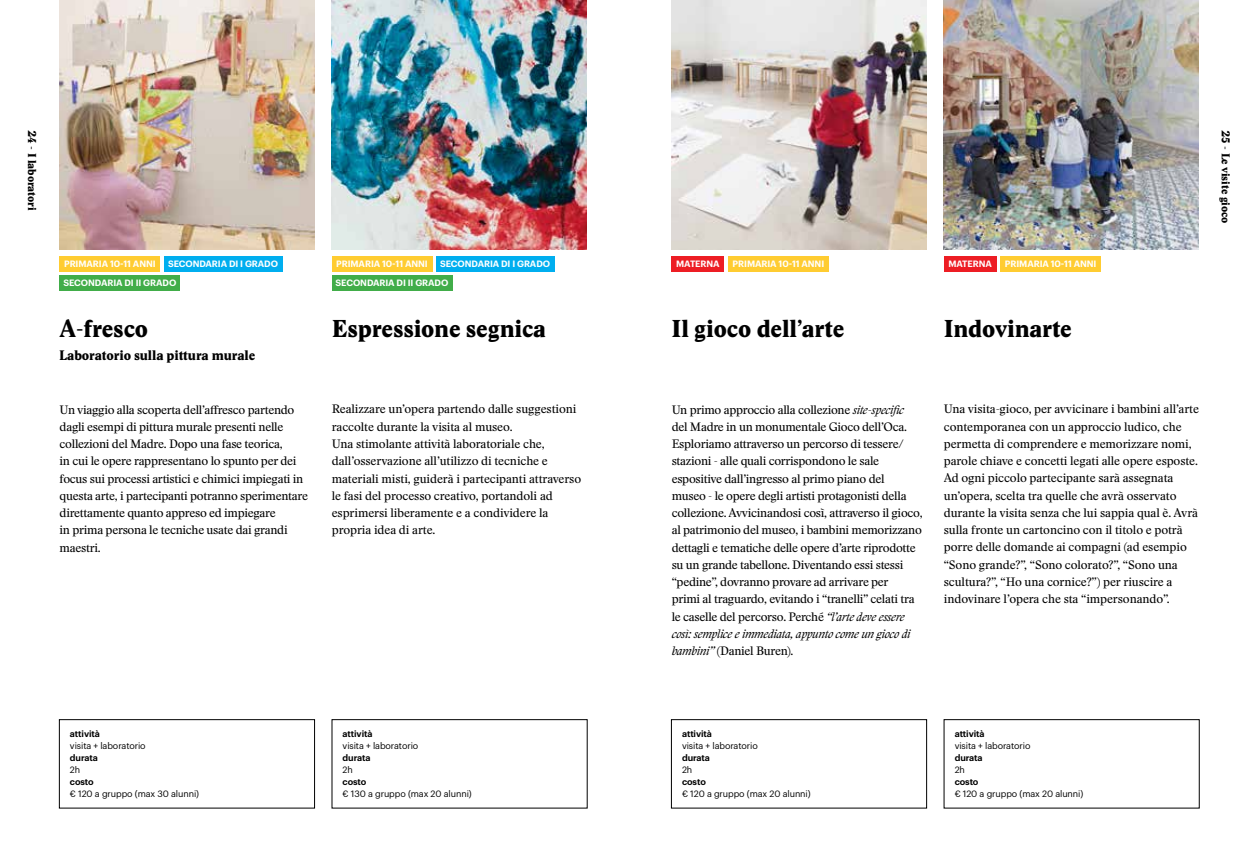
<style>
.page{position:relative;width:1259px;height:851px;background:#fff}
.page>*{position:absolute;margin:0;border:0;box-sizing:border-box;transform-origin:0 0}
.t1{font:24px "Stanley Poster";letter-spacing:-.01em;color:#000}
.t2{font:13.5px "Stanley Poster";letter-spacing:-.01em;color:#000}
.t3{font:12px/17.2px "Stanley";letter-spacing:-.025em;color:#000}
.t4{font:11.25px "Stanley Poster";letter-spacing:-.01em;color:#000}
.t5{font:9px "Graphik";letter-spacing:-.01em;color:#000}
.t6{font:600 9px "Graphik";letter-spacing:-.01em;color:#fff}
.t7{font:600 9px "Graphik";letter-spacing:-.01em;color:#000}
.s1{font-style:italic}
</style>
<div class="page">
<div style="left:59px;top:719px;width:256px;height:89px;border:1px solid #000"></div>
<div style="left:332px;top:719px;width:255px;height:89px;border:1px solid #000"></div>
<img style="left:60px;top:0;width:255px;height:249px">
<img style="left:332px;top:0;width:255px;height:249px">
<img style="left:671px;top:0;width:256px;height:249px">
<div style="left:164px;top:256px;width:118px;height:15px;background:#00aeef"></div>
<div style="left:436px;top:256px;width:118px;height:15px;background:#00aeef"></div>
<div style="left:60px;top:275px;width:120px;height:15px;background:#41ad49"></div>
<div style="left:332px;top:275px;width:120px;height:15px;background:#41ad49"></div>
<div style="left:60px;top:256px;width:100px;height:15px;background:#ffcc31"></div>
<div style="left:332px;top:256px;width:100px;height:15px;background:#ffcc31"></div>
<div style="left:671px;top:719px;width:256px;height:89px;border:1px solid #000"></div>
<div style="left:944px;top:719px;width:255px;height:89px;border:1px solid #000"></div>
<img style="left:943px;top:0;width:256px;height:249px">
<div style="left:1000px;top:256px;width:101px;height:15px;background:#ffcc31"></div>
<div style="left:728px;top:256px;width:100px;height:15px;background:#ffcc31"></div>
<div style="left:944px;top:256px;width:52px;height:15px;background:#ed1d24"></div>
<div style="left:671px;top:256px;width:53px;height:15px;background:#ed1d24"></div>
<p class="t4" style="left:40px;top:130px;width:82px;rotate:90deg">24 - I laboratori</p>
<p class="t4" style="left:1233px;top:130px;width:95px;rotate:90deg">25 - Le visite gioco</p>
<p class="t6" style="left:168px;top:257px;width:112px">SECONDARIA DI I GRADO</p>
<p class="t6" style="left:440px;top:257px;width:112px">SECONDARIA DI I GRADO</p>
<p class="t6" style="left:63px;top:276px;width:114px">SECONDARIA DI II GRADO</p>
<p class="t6" style="left:335px;top:276px;width:114px">SECONDARIA DI II GRADO</p>
<p class="t6" style="left:64px;top:257px;width:93px">PRIMARIA 10-11 ANNI</p>
<p class="t6" style="left:336px;top:257px;width:93px">PRIMARIA 10-11 ANNI</p>
<p class="t6" style="left:676px;top:257px;width:45px">MATERNA</p>
<p class="t6" style="left:732px;top:257px;width:93px">PRIMARIA 10-11 ANNI</p>
<p class="t6" style="left:948px;top:257px;width:45px">MATERNA</p>
<p class="t6" style="left:1005px;top:257px;width:93px">PRIMARIA 10-11 ANNI</p>
<h1 class="t1" style="left:60px;top:312px;width:90px">A-fresco</h1>
<h1 class="t1" style="left:332px;top:312px;width:216px">Espressione segnica</h1>
<p class="t2" style="left:59px;top:346px;width:198px">Laboratorio sulla pittura murale</p>
<p class="t3" style="left:60px;top:400px;width:250px">Un viaggio alla scoperta dell’affresco partendo dagli esempi di pittura murale presenti nelle collezioni del Madre. Dopo una fase teorica,<br>in cui le opere rappresentano lo spunto per dei focus sui processi artistici e chimici impiegati in questa arte, i partecipanti potranno sperimentare direttamente quanto appreso ed impiegare<br>in prima persona le tecniche usate dai grandi maestri.</p>
<p class="t3" style="left:332px;top:400px;width:251px">Realizzare un’opera partendo dalle suggestioni raccolte durante la visita al museo.<br>Una stimolante attività laboratoriale che, dall’osservazione all’utilizzo di tecniche e materiali misti, guiderà i partecipanti attraverso le fasi del processo creativo, portandoli ad esprimersi liberamente e a condividere la propria idea di arte.</p>
<p class="t7" style="left:70px;top:727px;width:31px">attività</p>
<p class="t5" style="left:70px;top:739px;width:77px">visita + laboratorio</p>
<p class="t7" style="left:70px;top:751px;width:29px">durata</p>
<p class="t5" style="left:70px;top:763px;width:12px">2h</p>
<p class="t7" style="left:70px;top:775px;width:25px">costo</p>
<p class="t5" style="left:70px;top:787px;width:131px">€ 120 a gruppo (max 30 alunni)</p>
<p class="t7" style="left:343px;top:727px;width:31px">attività</p>
<p class="t5" style="left:343px;top:739px;width:77px">visita + laboratorio</p>
<p class="t7" style="left:343px;top:751px;width:29px">durata</p>
<p class="t5" style="left:343px;top:763px;width:12px">2h</p>
<p class="t7" style="left:343px;top:775px;width:25px">costo</p>
<p class="t5" style="left:343px;top:787px;width:131px">€ 130 a gruppo (max 20 alunni)</p>
<h1 class="t1" style="left:671px;top:312px;width:174px">Il gioco dell’arte</h1>
<h1 class="t1" style="left:943px;top:312px;width:130px">Indovinarte</h1>
<p class="t3" style="left:671px;top:400px;width:252px">Un primo approccio alla collezione <span class="s1">site-specific </span>del Madre in un monumentale Gioco dell’Oca.<br>Esploriamo attraverso un percorso di tessere/ stazioni - alle quali corrispondono le sale espositive dall’ingresso al primo piano del<br>museo - le opere degli artisti protagonisti della collezione. Avvicinandosi così, attraverso il gioco, al patrimonio del museo, i bambini memorizzano dettagli e tematiche delle opere d’arte riprodotte su un grande tabellone. Diventando essi stessi “pedine”, dovranno provare ad arrivare per<br>primi al traguardo, evitando i “tranelli” celati tra le caselle del percorso. Perché <span class="s1">“l’arte deve essere così: semplice e immediata, appunto come un gioco di bambini”</span> (Daniel Buren).</p>
<p class="t3" style="left:944px;top:400px;width:257px">Una visita-gioco, per avvicinare i bambini all’arte contemporanea con un approccio ludico, che permetta di comprendere e memorizzare nomi, parole chiave e concetti legati alle opere esposte.<br>Ad ogni piccolo partecipante sarà assegnata un’opera, scelta tra quelle che avrà osservato durante la visita senza che lui sappia qual è. Avrà sulla fronte un cartoncino con il titolo e potrà porre delle domande ai compagni (ad esempio “Sono grande?”, “Sono colorato?”, “Sono una scultura?”, “Ho una cornice?”) per riuscire a indovinare l’opera che sta “impersonando”.</p>
<p class="t7" style="left:682px;top:727px;width:31px">attività</p>
<p class="t5" style="left:682px;top:739px;width:77px">visita + laboratorio</p>
<p class="t7" style="left:682px;top:751px;width:29px">durata</p>
<p class="t5" style="left:682px;top:763px;width:12px">2h</p>
<p class="t7" style="left:682px;top:775px;width:25px">costo</p>
<p class="t5" style="left:682px;top:787px;width:130px">€ 120 a gruppo (max 20 alunni)</p>
<p class="t7" style="left:954px;top:727px;width:31px">attività</p>
<p class="t5" style="left:954px;top:739px;width:77px">visita + laboratorio</p>
<p class="t7" style="left:954px;top:751px;width:29px">durata</p>
<p class="t5" style="left:954px;top:763px;width:12px">2h</p>
<p class="t7" style="left:954px;top:775px;width:25px">costo</p>
<p class="t5" style="left:954px;top:787px;width:130px">€ 120 a gruppo (max 20 alunni)</p>
</div>
